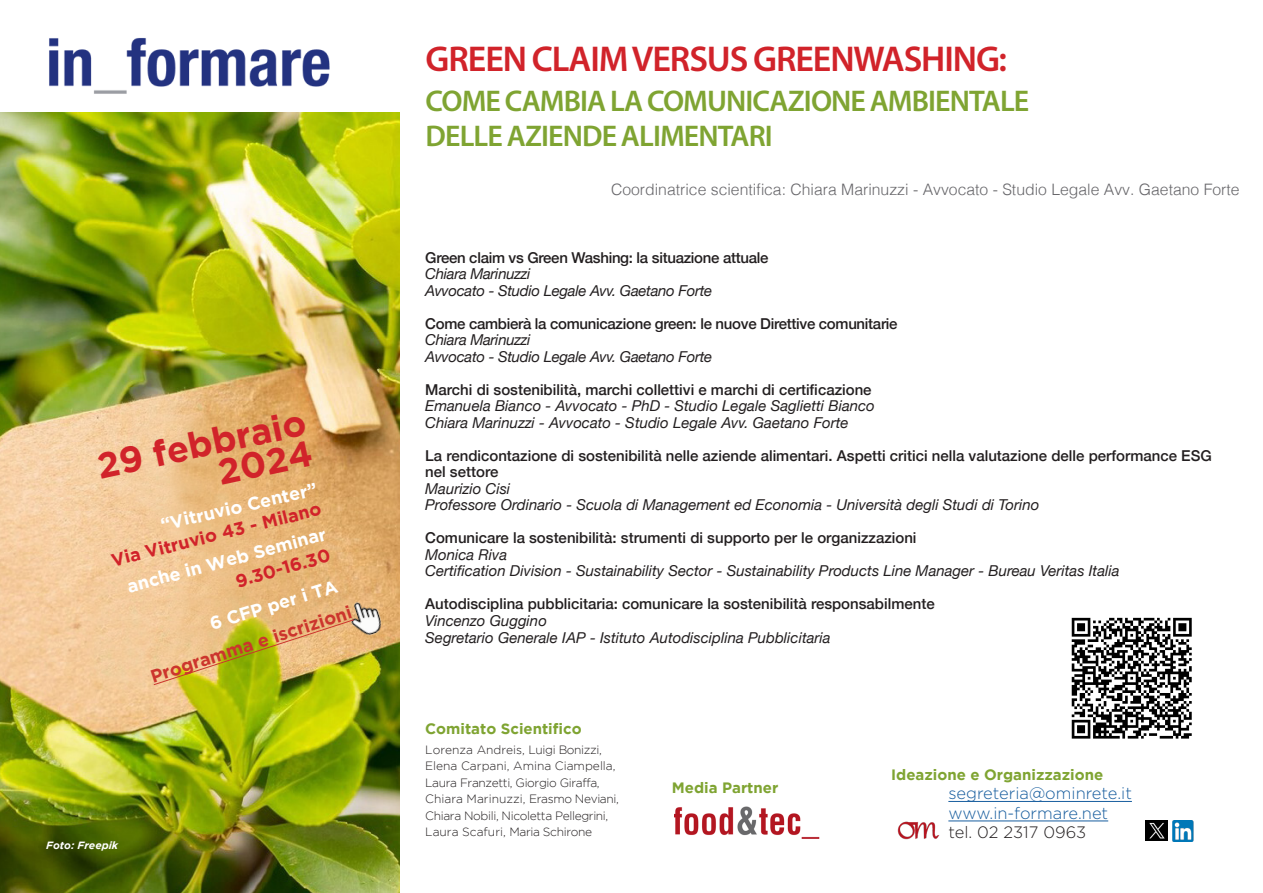
<style>
.page{position:relative;width:1263px;height:893px;background:#fff}
.page>*{position:absolute;margin:0;border:0;box-sizing:border-box;transform-origin:0 0}
.t1{font:600 36px "Myriad Pro";letter-spacing:-.03em;color:#d1232a}
.t2{font:700 36px "Gotham";color:#d1232a}
.t3{font:600 30px "Myriad Pro";letter-spacing:-.03em;color:#7fa432}
.t4{font:700 18px "Gotham";color:#fff}
.t5{font:700 18px "Gotham";color:#d1232a}
.Normale{font:700 18px "Gotham";color:#cc352d}
.t6{font:300 16.5px "Gotham";color:#175d9e}
.t7{font:300 16.5px "Gotham";color:#231f20}
.Titolo_1{font:300 15.75px "Helvetica";color:#67666a}
.t8{font:italic 15px "Helvetica Neue";color:#231f20}
.t9{font:500 15px/16.5px "Helvetica Neue";color:#231f20}
.t10{font:500 15px "Helvetica Neue";letter-spacing:-.02em;color:#231f20}
.t11{font:italic 15px "Helvetica Neue";letter-spacing:-.02em;color:#231f20}
.t12{font:700 15px "Gotham";color:#7fa432}
.t13{font:300 12px/16.5px "Gotham";letter-spacing:-.03em;color:#231f20}
.t14{font:300 12px "Gotham";color:#231f20}
.t15{font:italic 700 10.5px "Gotham";color:#fff}
</style>
<div class="page">
<img style="left:674px;top:806px;width:146px;height:33px">
<img style="left:49px;top:38px;width:281px;height:56px">
<img style="left:1172px;top:821px;width:22px;height:20px">
<img style="left:1145px;top:821px;width:22px;height:20px">
<img style="left:897px;top:821px;width:43px;height:19px">
<hr style="left:948px;top:801px;width:184px;height:1px;background:#175d9e">
<hr style="left:948px;top:821px;width:160px;height:1px;background:#175d9e">
<img style="left:0;top:112px;width:400px;height:781px">
<img style="left:342px;top:593px;width:49px;height:52px">
<svg style="left:153px;top:619px;width:201px;height:66px;background:#d2bc58"></svg>
<img style="left:1071px;top:617px;width:121px;height:122px">
<p class="t2" style="left:93px;top:446px;width:214px;rotate:-12deg">29 febbraio</p>
<p class="t2" style="left:214px;top:452px;width:97px;rotate:-12deg">2024</p>
<p class="t4" style="left:159px;top:514px;width:161px;rotate:-13deg">“Vitruvio Center”</p>
<p class="t5" style="left:109px;top:550px;width:217px;rotate:-14deg">Via Vitruvio 43 - Milano</p>
<p class="t4" style="left:125px;top:577px;width:207px;rotate:-15deg">anche in Web Seminar</p>
<p class="t5" style="left:233px;top:572px;width:99px;rotate:-16deg">9.30-16.30</p>
<p class="Normale" style="left:148px;top:667px;width:212px;rotate:-18deg">Programma e iscrizioni</p>
<p class="t4" style="left:207px;top:614px;width:134px;rotate:-17deg">6 CFP per i TA</p>
<p class="t15" style="left:46px;top:839px;width:74px">Foto: Freepik</p>
<p class="t1" style="left:426px;top:36px;width:583px">GREEN CLAIM VERSUS GREENWASHING:</p>
<p class="t3" style="left:425px;top:82px;width:605px">COME CAMBIA LA COMUNICAZIONE AMBIENTALE</p>
<p class="t3" style="left:425px;top:117px;width:349px">DELLE AZIENDE ALIMENTARI</p>
<p class="Titolo_1" style="left:611px;top:176px;width:630px">Coordinatrice scientifica: Chiara Marinuzzi - Avvocato - Studio Legale Avv. Gaetano Forte</p>
<p class="t10" style="left:425px;top:246px;width:345px">Green claim vs Green Washing: la situazione attuale</p>
<p class="t11" style="left:425px;top:263px;width:107px">Chiara Marinuzzi</p>
<p class="t11" style="left:425px;top:280px;width:288px">Avvocato - Studio Legale Avv. Gaetano Forte</p>
<p class="t10" style="left:425px;top:312px;width:474px">Come cambierà la comunicazione green: le nuove Direttive comunitarie</p>
<p class="t11" style="left:425px;top:329px;width:107px">Chiara Marinuzzi</p>
<p class="t11" style="left:425px;top:346px;width:288px">Avvocato - Studio Legale Avv. Gaetano Forte</p>
<p class="t9" style="left:425px;top:380px;width:448px">Marchi di sostenibilità, marchi collettivi e marchi di certificazione</p>
<p class="t8" style="left:425px;top:395px;width:451px">Emanuela Bianco - Avvocato - PhD - Studio Legale Saglietti Bianco</p>
<p class="t8" style="left:425px;top:412px;width:425px">Chiara Marinuzzi - Avvocato - Studio Legale Avv. Gaetano Forte</p>
<p class="t9" style="left:425px;top:446px;width:788px">La rendicontazione di sostenibilità nelle aziende alimentari. Aspetti critici nella valutazione delle performance ESG nel settore</p>
<p class="t8" style="left:425px;top:478px;width:86px">Maurizio Cisi</p>
<p class="t8" style="left:425px;top:494px;width:615px">Professore Ordinario - Scuola di Management ed Economia - Università degli Studi di Torino</p>
<p class="t9" style="left:425px;top:529px;width:493px">Comunicare la sostenibilità: strumenti di supporto per le organizzazioni</p>
<p class="t8" style="left:425px;top:544px;width:83px">Monica Riva</p>
<p class="t8" style="left:425px;top:560px;width:696px">Certification Division - Sustainability Sector - Sustainability Products Line Manager - Bureau Veritas Italia</p>
<p class="t9" style="left:425px;top:595px;width:511px">Autodisciplina pubblicitaria: comunicare la sostenibilità responsabilmente</p>
<p class="t8" style="left:425px;top:610px;width:123px">Vincenzo Guggino</p>
<p class="t8" style="left:425px;top:626px;width:407px">Segretario Generale IAP - Istituto Autodisciplina Pubblicitaria</p>
<p class="t12" style="left:425px;top:720px;width:158px">Comitato Scientifico</p>
<p class="t14" style="left:425px;top:743px;width:178px">Lorenza Andreis, Luigi Bonizzi,</p>
<p class="t14" style="left:425px;top:760px;width:192px">Elena Carpani, Amina Ciampella,</p>
<p class="t13" style="left:425px;top:774px;width:176px">Laura Franzetti, Giorgio Giraffa,</p>
<p class="t13" style="left:425px;top:791px;width:195px">Chiara Marinuzzi, Erasmo Neviani,<br>Chiara Nobili, Nicoletta Pellegrini,</p>
<p class="t13" style="left:425px;top:824px;width:168px">Laura Scafuri, Maria Schirone</p>
<p class="t12" style="left:672px;top:779px;width:108px">Media Partner</p>
<p class="t12" style="left:891px;top:766px;width:214px">Ideazione e Organizzazione</p>
<p class="t6" style="left:948px;top:784px;width:185px">segreteria@ominrete.it</p>
<p class="t6" style="left:948px;top:804px;width:161px">www.in-formare.net</p>
<p class="t7" style="left:948px;top:823px;width:139px">tel. 02 2317 0963</p>
</div>
